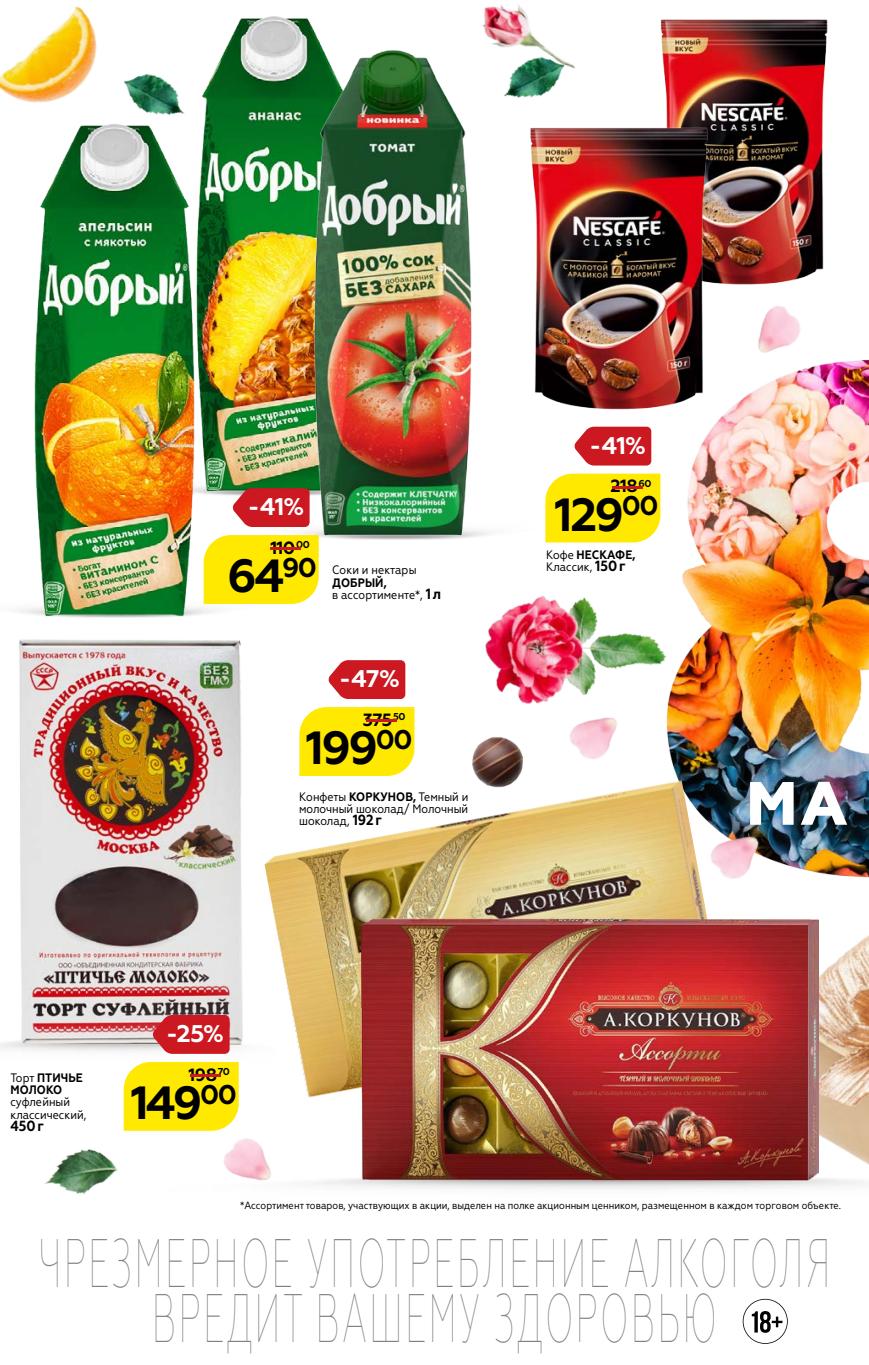
<style>
.page{position:relative;width:869px;height:1365px;background:#fff}
.page>*{position:absolute;margin:0;border:0;box-sizing:border-box;transform-origin:0 0}
.t1{font:100 68.42px/54.4px "Geometria Narrow";letter-spacing:.07em;color:#838181;text-align:center;scale:.56 1}
.t2{font:800 61.07px "Geometria";color:#fff}
.t3{font:700 46.38px "Geometria";letter-spacing:-.06em;color:#000}
.t4{font:700 24.15px "Geometria";color:#fff}
.t5{font:700 17.68px "Geometria";letter-spacing:-.03em;color:#000008}
.t6{font:700 14.7px "Geometria Narrow";color:#000}
.t7{font:12.25px/12.2px "Geometria Narrow";color:#000}
.t8{font:10.5px "Geometria Narrow";color:#000}
.t9{font:700 9.97px "Geometria";color:#000008}
.s1{color:#cb1821}
.s2{font-weight:700}
.s3{font-weight:700;font-size:14.7px}
.s4{font-size:17.68px;color:#cb1821}
</style>
<div class="page">
<img style="left:209px;top:1130px;width:62px;height:43px">
<img style="left:763px;top:306px;width:34px;height:14px">
<img style="left:0;top:6px;width:97px;height:97px">
<img style="left:545px;top:320px;width:323px;height:558px">
<img style="left:124px;top:73px;width:60px;height:42px">
<img style="left:482px;top:5px;width:93px;height:64px">
<img style="left:492px;top:38px;width:81px;height:60px">
<img style="left:472px;top:737px;width:52px;height:41px">
<img style="left:726px;top:812px;width:45px;height:67px">
<img style="left:555px;top:724px;width:76px;height:48px">
<img style="left:45px;top:1130px;width:82px;height:64px">
<img style="left:817px;top:919px;width:51px;height:254px">
<img style="left:264px;top:778px;width:462px;height:320px">
<img style="left:88px;top:1173px;width:778px;height:21px">
<img style="left:361px;top:917px;width:456px;height:268px">
<div style="left:545px;top:473px;width:115px;height:69px;background:#ffe900"></div>
<svg style="left:574px;top:426px;width:77px;height:39px;background:#d03139"></svg>
<div style="left:299px;top:707px;width:115px;height:69px;background:#ffe900"></div>
<svg style="left:328px;top:660px;width:77px;height:39px;background:#d02f37"></svg>
<img style="left:184px;top:16px;width:139px;height:480px">
<img style="left:303px;top:520px;width:263px;height:20px">
<img style="left:307px;top:49px;width:185px;height:486px">
<img style="left:19px;top:116px;width:186px;height:502px">
<svg style="left:203px;top:535px;width:115px;height:69px;background:#feea0b"></svg>
<svg style="left:232px;top:488px;width:77px;height:39px;background:#ca2c32"></svg>
<img style="left:485px;top:555px;width:187px;height:169px">
<img style="left:0;top:1036px;width:275px;height:30px">
<img style="left:17px;top:639px;width:230px;height:407px">
<div style="left:124px;top:1061px;width:114px;height:69px;background:#ffe900"></div>
<svg style="left:152px;top:1014px;width:77px;height:39px;background:#ca2b33"></svg>
<img style="left:660px;top:19px;width:168px;height:266px">
<img style="left:530px;top:121px;width:195px;height:291px">
<svg style="left:742px;top:1298px;width:45px;height:45px"></svg>
<p class="t4" style="left:589px;top:431px;width:58px">-41%</p>
<p class="t4" style="left:248px;top:492px;width:58px">-41%</p>
<p class="t5" style="left:261px;top:537px;width:50px"><span class="s1">-</span>110<sup>00</sup></p>
<p class="t3" style="left:227px;top:548px;width:91px">64<sup>90</sup></p>
<p class="t7" style="left:332px;top:564px;width:110px">Соки и нектары<br><span class="s2">ДОБРЫЙ,<br></span>в ассортименте*, <span class="s3">1л</span></p>
<p class="t4" style="left:339px;top:664px;width:62px">-47%</p>
<p class="t9" style="left:357px;top:710px;width:50px"><span class="s4">-</span>50</p>
<p class="t5" style="left:363px;top:709px;width:31px">375</p>
<p class="t3" style="left:306px;top:720px;width:108px">199<sup>00</sup></p>
<p class="t7" style="left:299px;top:790px;width:171px;text-align:justify">Конфеты <span class="s2">КОРКУНОВ,</span> Темный и молочный шоколад/ Молочный шоколад, <span class="s3">192г</span></p>
<p class="t9" style="left:602px;top:477px;width:50px"><span class="s4">-</span>60</p>
<p class="t5" style="left:610px;top:475px;width:29px">218</p>
<p class="t3" style="left:554px;top:487px;width:105px">129<sup>00</sup></p>
<p class="t7" style="left:546px;top:548px;width:91px">Кофе <span class="s2">НЕСКАФЕ,<br></span>Классик, <span class="s3">150г</span></p>
<p class="t2" style="left:745px;top:767px;width:103px">МА</p>
<p class="t7" style="left:10px;top:1071px;width:77px">Торт <span class="s2">ПТИЧЬЕ<br>МОЛОКО </span>суфлейный классический,</p>
<p class="t6" style="left:10px;top:1116px;width:35px">450г</p>
<p class="t4" style="left:166px;top:1019px;width:60px">-25%</p>
<p class="t9" style="left:181px;top:1065px;width:50px"><span class="s4">-</span>70</p>
<p class="t5" style="left:188px;top:1063px;width:30px">198</p>
<p class="t3" style="left:131px;top:1075px;width:108px">149<sup>00</sup></p>
<p class="t8" style="left:240px;top:1199px;width:602px">*Ассортимент товаров, участвующих в акции, выделен на полке акционным ценником, размещенном в каждом торговом объекте.</p>
<p class="t1" style="left:39px;top:1235px;width:1414px">ЧРЕЗМЕРНОЕ УПОТРЕБЛЕНИЕ АЛКОГОЛЯ<br>ВРЕДИТ ВАШЕМУ ЗДОРОВЬЮ</p>
</div>
